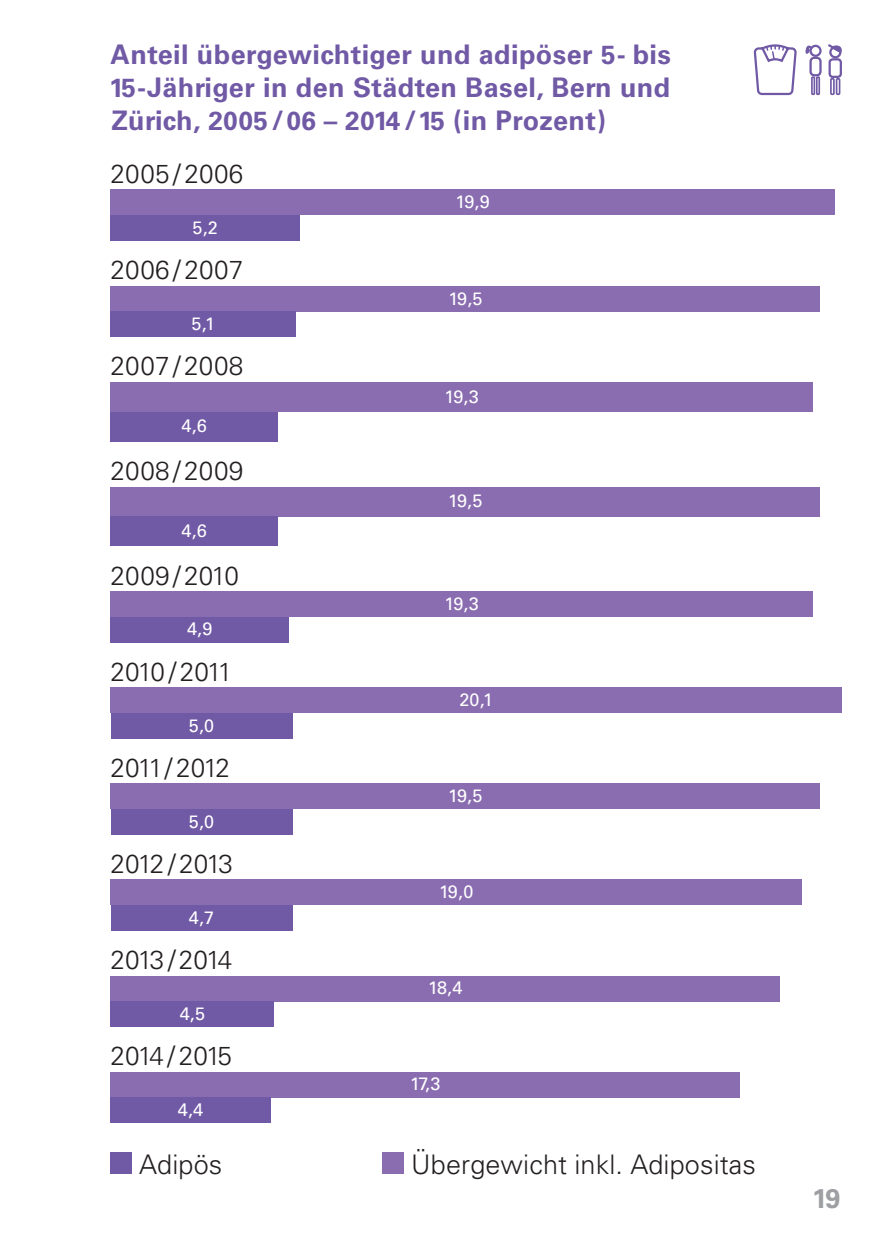
<style>
.page{position:relative;width:893px;height:1259px;background:#fff}
.page>*{position:absolute;margin:0;border:0;box-sizing:border-box;transform-origin:0 0}
.t1{font:700 27px/33px "Univers";letter-spacing:.015em;color:#7059a5;text-align:justify}
.t2{font:300 27px "Univers";letter-spacing:.005em;color:#231f20}
.t3{font:700 27px "Univers";color:#9d9fa2}
.t4{font:300 26.1px "Univers";letter-spacing:-.07em;color:#231f20}
.t5{font:300 26.1px "Univers";letter-spacing:.005em;color:#231f20}
.t6{font:18px "Univers";letter-spacing:-.065em;color:#fff}
.s1{font-size:26.1px}
.s2{font-size:27px}
</style>
<div class="page">
<div style="left:111px;top:1152px;width:21px;height:22px;background:#7059a5"></div>
<div style="left:111px;top:975px;width:669px;height:26px;background:#8a6db0"></div>
<div style="left:111px;top:1001px;width:163px;height:25px;background:#7059a5"></div>
<div style="left:111px;top:1071px;width:629px;height:26px;background:#8a6db0"></div>
<div style="left:111px;top:1097px;width:160px;height:25px;background:#7059a5"></div>
<div style="left:111px;top:382px;width:702px;height:30px;background:#8a6db0"></div>
<div style="left:111px;top:412px;width:167px;height:29px;background:#7059a5"></div>
<div style="left:111px;top:286px;width:709px;height:25px;background:#8a6db0"></div>
<div style="left:111px;top:311px;width:185px;height:26px;background:#7059a5"></div>
<div style="left:111px;top:190px;width:724px;height:25px;background:#8a6db0"></div>
<div style="left:111px;top:215px;width:189px;height:26px;background:#7059a5"></div>
<div style="left:111px;top:486px;width:709px;height:30px;background:#8a6db0"></div>
<div style="left:111px;top:516px;width:167px;height:30px;background:#7059a5"></div>
<div style="left:111px;top:591px;width:702px;height:26px;background:#8a6db0"></div>
<div style="left:111px;top:617px;width:178px;height:25px;background:#7059a5"></div>
<div style="left:111px;top:687px;width:731px;height:26px;background:#8a6db0"></div>
<div style="left:111px;top:713px;width:181px;height:25px;background:#7059a5"></div>
<div style="left:111px;top:783px;width:709px;height:26px;background:#8a6db0"></div>
<div style="left:111px;top:809px;width:181px;height:25px;background:#7059a5"></div>
<div style="left:111px;top:879px;width:691px;height:26px;background:#8a6db0"></div>
<div style="left:111px;top:905px;width:181px;height:25px;background:#7059a5"></div>
<div style="left:383px;top:1152px;width:21px;height:22px;background:#8a6db0"></div>
<svg style="left:753px;top:44px;width:44px;height:52px"></svg>
<div style="left:809px;top:57px;width:13px;height:19px;border:2px solid #7059a5;border-radius:4px"></div>
<div style="left:809px;top:45px;width:13px;height:12px;border:2px solid #7059a5;border-radius:50%"></div>
<div style="left:811px;top:76px;width:4px;height:19px;border:2px solid #7059a5"></div>
<div style="left:816px;top:76px;width:4px;height:19px;border:2px solid #7059a5"></div>
<svg style="left:806px;top:46px;width:6px;height:8px"></svg>
<div style="left:830px;top:78px;width:5px;height:17px;border:2px solid #7059a5"></div>
<div style="left:836px;top:78px;width:4px;height:17px;border:2px solid #7059a5"></div>
<div style="left:828px;top:58px;width:14px;height:20px;border:2px solid #7059a5;border-radius:3px"></div>
<div style="left:829px;top:46px;width:12px;height:12px;border:2px solid #7059a5;border-radius:50%"></div>
<svg style="left:828px;top:44px;width:14px;height:10px"></svg>
<p class="t1" style="left:109px;top:38px;width:563px">Anteil übergewichtiger und adipöser <span class="s1">5</span>- bis <span class="s1">15</span>-Jähriger in den Städten Basel, Bern und Zürich, <span class="s1">2005</span> /<span class="s1">06</span> – <span class="s1">2014</span> /<span class="s1">15</span> (in Prozent)</p>
<p class="t5" style="left:111px;top:158px;width:134px">2005 <span class="s2">/</span> 2006</p>
<p class="t6" style="left:193px;top:217px;width:27px">5,2</p>
<p class="t5" style="left:111px;top:254px;width:134px">2006 <span class="s2">/</span> 2007</p>
<p class="t6" style="left:192px;top:313px;width:25px">5,1</p>
<p class="t5" style="left:111px;top:350px;width:134px">2007 <span class="s2">/</span> 2008</p>
<p class="t6" style="left:182px;top:415px;width:27px">4,6</p>
<p class="t5" style="left:111px;top:455px;width:134px">2008 <span class="s2">/</span> 2009</p>
<p class="t6" style="left:182px;top:520px;width:27px">4,6</p>
<p class="t5" style="left:111px;top:559px;width:130px">2009 <span class="s2">/</span> 2010</p>
<p class="t6" style="left:187px;top:618px;width:27px">4,9</p>
<p class="t4" style="left:111px;top:656px;width:123px">2010 <span class="s2">/</span> 2011</p>
<p class="t6" style="left:189px;top:714px;width:27px">5,0</p>
<p class="t4" style="left:111px;top:752px;width:121px">2011<span class="s2">/</span> 2012</p>
<p class="t6" style="left:189px;top:810px;width:27px">5,0</p>
<p class="t4" style="left:111px;top:848px;width:124px">2012 <span class="s2">/</span> 2013</p>
<p class="t6" style="left:189px;top:906px;width:27px">4,7</p>
<p class="t4" style="left:111px;top:944px;width:123px">2013 <span class="s2">/</span> 2014</p>
<p class="t6" style="left:180px;top:1002px;width:27px">4,5</p>
<p class="t4" style="left:111px;top:1040px;width:123px">2014 <span class="s2">/</span> 2015</p>
<p class="t6" style="left:178px;top:1098px;width:27px">4,4</p>
<p class="t2" style="left:139px;top:1148px;width:85px">Adipös</p>
<p class="t6" style="left:456px;top:191px;width:36px">19,9</p>
<p class="t6" style="left:448px;top:288px;width:36px">19,5</p>
<p class="t6" style="left:445px;top:386px;width:36px">19,3</p>
<p class="t6" style="left:448px;top:490px;width:36px">19,5</p>
<p class="t6" style="left:445px;top:593px;width:36px">19,3</p>
<p class="t6" style="left:459px;top:689px;width:35px">20,1</p>
<p class="t6" style="left:448px;top:785px;width:36px">19,5</p>
<p class="t6" style="left:439px;top:881px;width:36px">19,0</p>
<p class="t6" style="left:428px;top:977px;width:36px">18,4</p>
<p class="t6" style="left:410px;top:1073px;width:32px">17,3</p>
<p class="t2" style="left:411px;top:1148px;width:346px">Übergewicht inkl. Adipositas</p>
<p class="t3" style="left:812px;top:1182px;width:30px">19</p>
</div>
